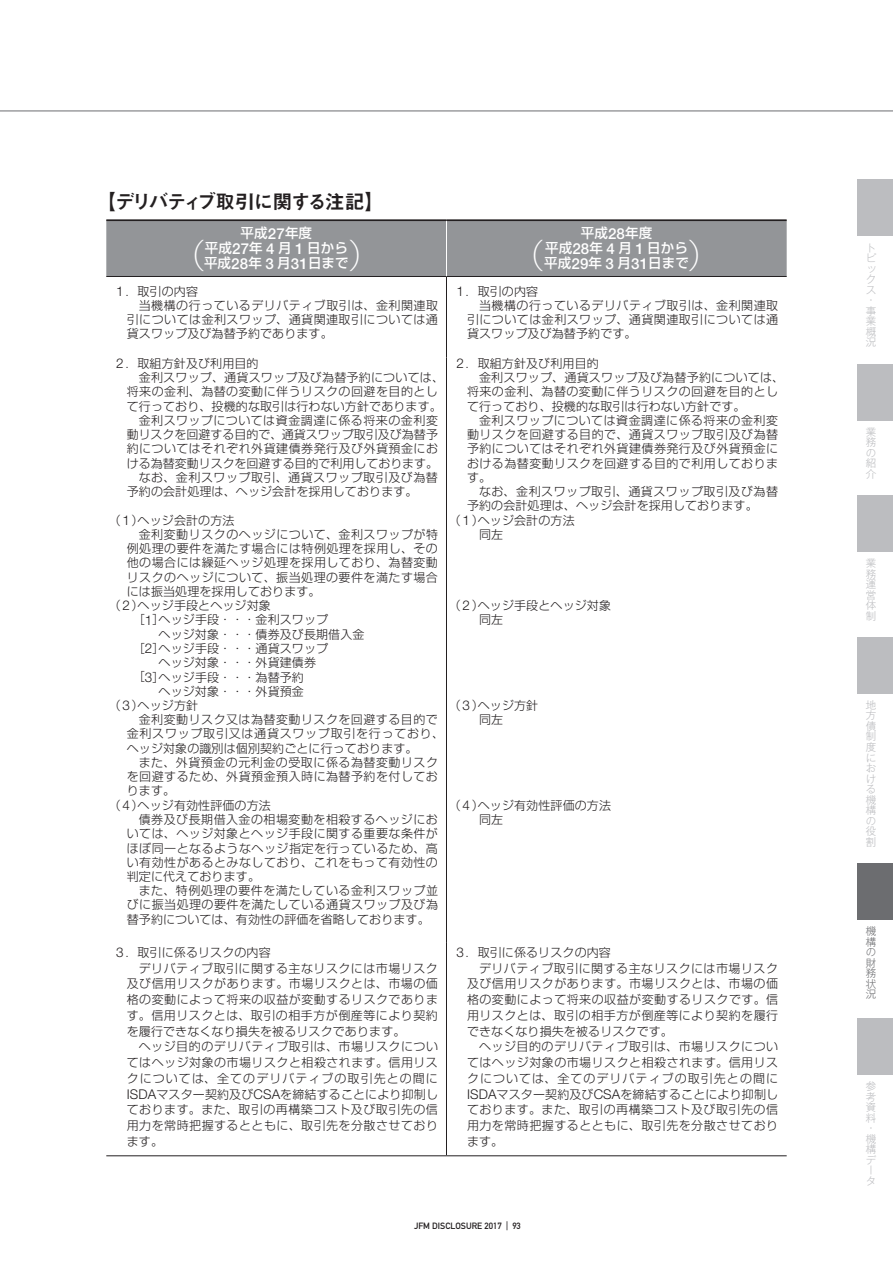
<style>
.page{position:relative;width:893px;height:1263px;background:#fff}
.page>*{position:absolute;margin:0;border:0;box-sizing:border-box;transform-origin:0 0}
.t1{font:300 expanded 33px "Shin Go Pro";color:#fff}
.t2{font:19.5px "Midashi Go Pro MB31";letter-spacing:-.065em;color:#231f20}
.t3{font:500 13.5px/15px "Shin Go Pro";letter-spacing:.01em;color:#fff;text-align:center}
.t4{font:300 12px/14.2px "Shin Go Pro";letter-spacing:.04em;color:#231f20;text-align:center}
.t5{font:300 12px/14.2px "Shin Go Pro";letter-spacing:.01em;color:#231f20}
.t6{font:300 12px "Shin Go Pro";color:#231f20}
.t7{font:300 12px "Shin Go Pro";letter-spacing:.02em;color:#231f20}
.t8{font:300 12px "Shin Go Pro";letter-spacing:.085em;color:#231f20}
.t9{font:300 12px "Shin Go Pro";letter-spacing:.06em;color:#231f20}
.t10{font:300 10.5px/10.5px "Gothic MB101 Pro";color:#bcbdc0;text-align:justify}
.t11{font:300 10.5px/10.5px "Gothic MB101 Pro";color:#6c6d70;text-align:justify}
.t12{font:9px "DIN Mittelschrift Std";color:#231f20}
.s1{font-family:"Helvetica Neue LT Std";font-size:15.15px}
.s2{font-family:"Helvetica Neue LT Std";font-size:13.5px}
</style>
<div class="page">
<hr style="left:0;top:111px;width:893px;height:1px;background:#6c6d70">
<div style="left:857px;top:180px;width:36px;height:56px;background:#bcbdc0"></div>
<div style="left:857px;top:495px;width:36px;height:56px;background:#bcbdc0"></div>
<div style="left:857px;top:863px;width:36px;height:56px;background:#6c6d70"></div>
<div style="left:857px;top:1018px;width:36px;height:56px;background:#bcbdc0"></div>
<div style="left:857px;top:364px;width:36px;height:56px;background:#bcbdc0"></div>
<div style="left:857px;top:637px;width:36px;height:56px;background:#bcbdc0"></div>
<div style="left:106px;top:221px;width:681px;height:55px;background:#939598"></div>
<hr style="left:106px;top:219px;width:340px;height:2px;background:#231f20">
<hr style="left:446px;top:219px;width:341px;height:2px;background:#231f20">
<hr style="left:106px;top:276px;width:340px;height:1px;background:#231f20">
<hr style="left:446px;top:276px;width:341px;height:1px;background:#231f20">
<hr style="left:106px;top:1155px;width:340px;height:1px;background:#231f20">
<hr style="left:446px;top:1155px;width:341px;height:1px;background:#231f20">
<hr style="left:446px;top:277px;width:1px;height:80px;background:#231f20">
<hr style="left:446px;top:357px;width:1px;height:586px;background:#231f20">
<hr style="left:446px;top:943px;width:1px;height:212px;background:#231f20">
<hr style="left:446px;top:221px;width:1px;height:55px;background:#fff">
<h2 class="t2" style="left:97px;top:186px;width:289px">【デリバティブ取引に関する注記】</h2>
<p class="t3" style="left:204px;top:224px;width:146px">平成<span class="s1">27</span>年度<br>平成<span class="s1">27</span>年 <span class="s1">4</span> 月 <span class="s1">1</span> 日から平成<span class="s1">28</span>年 <span class="s1">3</span> 月<span class="s1">31</span>日まで</p>
<p class="t3" style="left:544px;top:224px;width:146px">平成<span class="s1">28</span>年度<br>平成<span class="s1">28</span>年 <span class="s1">4</span> 月 <span class="s1">1</span> 日から平成<span class="s1">29</span>年 <span class="s1">3</span> 月<span class="s1">31</span>日まで</p>
<p class="t4" style="left:116px;top:282px;width:83px"><span class="s2">1</span>．取引の内容</p>
<p class="t4" style="left:139px;top:297px;width:301px">当機構の行っているデリバティブ取引は、金利関連取</p>
<p class="t4" style="left:127px;top:311px;width:313px">引については金利スワップ、通貨関連取引については通</p>
<p class="t5" style="left:127px;top:325px;width:207px">貨スワップ及び為替予約であります。</p>
<h1 class="t1" style="left:172px;top:229px;width:34px">（</h1>
<h1 class="t1" style="left:348px;top:229px;width:34px">）</h1>
<h1 class="t1" style="left:512px;top:229px;width:34px">（</h1>
<h1 class="t1" style="left:687px;top:229px;width:34px">）</h1>
<h1 class="t1" style="left:260px;top:229px;width:34px">　</h1>
<h1 class="t1" style="left:600px;top:229px;width:34px">　</h1>
<p class="t4" style="left:456px;top:282px;width:83px"><span class="s2">1</span>．取引の内容</p>
<p class="t4" style="left:479px;top:297px;width:301px">当機構の行っているデリバティブ取引は、金利関連取</p>
<p class="t4" style="left:467px;top:311px;width:313px">引については金利スワップ、通貨関連取引については通</p>
<p class="t5" style="left:467px;top:325px;width:171px">貨スワップ及び為替予約です。</p>
<p class="t5" style="left:116px;top:355px;width:144px"><span class="s2">2</span>．取組方針及び利用目的</p>
<p class="t7" style="left:139px;top:368px;width:307px">金利スワップ、通貨スワップ及び為替予約については、</p>
<p class="t4" style="left:127px;top:383px;width:313px">将来の金利、為替の変動に伴うリスクの回避を目的とし</p>
<p class="t5" style="left:127px;top:398px;width:317px">て行っており、投機的な取引は行わない方針であります。</p>
<p class="t4" style="left:139px;top:412px;width:301px">金利スワップについては資金調達に係る将来の金利変</p>
<p class="t6" style="left:127px;top:425px;width:313px">動リスクを回避する目的で、通貨スワップ取引及び為替予</p>
<p class="t4" style="left:127px;top:440px;width:313px">約についてはそれぞれ外貨建債券発行及び外貨預金にお</p>
<p class="t6" style="left:127px;top:453px;width:313px">ける為替変動リスクを回避する目的で利用しております。</p>
<p class="t4" style="left:139px;top:469px;width:301px">なお、金利スワップ取引、通貨スワップ取引及び為替</p>
<p class="t5" style="left:127px;top:483px;width:292px">予約の会計処理は、ヘッジ会計を採用しております。</p>
<p class="t5" style="left:109px;top:512px;width:127px">（<span class="s2">1</span>）ヘッジ会計の方法</p>
<p class="t4" style="left:139px;top:526px;width:301px">金利変動リスクのヘッジについて、金利スワップが特</p>
<p class="t4" style="left:127px;top:540px;width:313px">例処理の要件を満たす場合には特例処理を採用し、その</p>
<p class="t4" style="left:127px;top:554px;width:313px">他の場合には繰延ヘッジ処理を採用しており、為替変動</p>
<p class="t4" style="left:127px;top:568px;width:313px">リスクのヘッジについて、振当処理の要件を満たす場合</p>
<p class="t5" style="left:127px;top:583px;width:195px">には振当処理を採用しております。</p>
<p class="t5" style="left:109px;top:597px;width:164px">（<span class="s2">2</span>）ヘッジ手段とヘッジ対象</p>
<p class="t5" style="left:133px;top:611px;width:197px">［<span class="s2">1</span>］ヘッジ手段・・・金利スワップ</p>
<p class="t5" style="left:159px;top:626px;width:207px">ヘッジ対象・・・債券及び長期借入金</p>
<p class="t5" style="left:133px;top:640px;width:197px">［<span class="s2">2</span>］ヘッジ手段・・・通貨スワップ</p>
<p class="t5" style="left:159px;top:654px;width:159px">ヘッジ対象・・・外貨建債券</p>
<p class="t5" style="left:133px;top:668px;width:173px">［<span class="s2">3</span>］ヘッジ手段・・・為替予約</p>
<p class="t5" style="left:159px;top:683px;width:147px">ヘッジ対象・・・外貨預金</p>
<p class="t4" style="left:109px;top:697px;width:91px">（<span class="s2">3</span>）ヘッジ方針</p>
<p class="t4" style="left:139px;top:711px;width:301px">金利変動リスク又は為替変動リスクを回避する目的で</p>
<p class="t9" style="left:127px;top:724px;width:319px">金利スワップ取引又は通貨スワップ取引を行っており、</p>
<p class="t5" style="left:127px;top:740px;width:292px">ヘッジ対象の識別は個別契約ごとに行っております。</p>
<p class="t4" style="left:139px;top:754px;width:301px">また、外貨預金の元利金の受取に係る為替変動リスク</p>
<p class="t4" style="left:127px;top:768px;width:313px">を回避するため、外貨預金預入時に為替予約を付してお</p>
<p class="t4" style="left:127px;top:782px;width:50px">ります。</p>
<p class="t5" style="left:109px;top:797px;width:164px">（<span class="s2">4</span>）ヘッジ有効性評価の方法</p>
<p class="t4" style="left:139px;top:811px;width:301px">債券及び長期借入金の相場変動を相殺するヘッジにお</p>
<p class="t4" style="left:127px;top:825px;width:313px">いては、ヘッジ対象とヘッジ手段に関する重要な条件が</p>
<p class="t4" style="left:127px;top:839px;width:313px">ほぼ同一となるようなヘッジ指定を行っているため、高</p>
<p class="t4" style="left:127px;top:853px;width:313px">い有効性があるとみなしており、これをもって有効性の</p>
<p class="t5" style="left:127px;top:868px;width:135px">判定に代えております。</p>
<p class="t4" style="left:139px;top:882px;width:301px">また、特例処理の要件を満たしている金利スワップ並</p>
<p class="t4" style="left:127px;top:896px;width:313px">びに振当処理の要件を満たしている通貨スワップ及び為</p>
<p class="t5" style="left:127px;top:910px;width:304px">替予約については、有効性の評価を省略しております。</p>
<p class="t5" style="left:116px;top:944px;width:156px"><span class="s2">3</span>．取引に係るリスクの内容</p>
<p class="t4" style="left:139px;top:959px;width:301px">デリバティブ取引に関する主なリスクには市場リスク</p>
<p class="t4" style="left:127px;top:975px;width:313px">及び信用リスクがあります。市場リスクとは、市場の価</p>
<p class="t4" style="left:127px;top:991px;width:313px">格の変動によって将来の収益が変動するリスクでありま</p>
<p class="t4" style="left:127px;top:1007px;width:313px">す。信用リスクとは、取引の相手方が倒産等により契約</p>
<p class="t5" style="left:127px;top:1022px;width:280px">を履行できなくなり損失を被るリスクであります。</p>
<p class="t4" style="left:139px;top:1038px;width:301px">ヘッジ目的のデリバティブ取引は、市場リスクについ</p>
<p class="t4" style="left:127px;top:1054px;width:313px">てはヘッジ対象の市場リスクと相殺されます。信用リス</p>
<p class="t8" style="left:127px;top:1068px;width:313px">クについては、全てのデリバティブの取引先との間に</p>
<p class="t5" style="left:127px;top:1085px;width:313px"><span class="s2">ISDA</span>マスター契約及び<span class="s2">CSA</span>を締結することにより抑制し</p>
<p class="t4" style="left:127px;top:1101px;width:313px">ております。また、取引の再構築コスト及び取引先の信</p>
<p class="t4" style="left:127px;top:1117px;width:313px">用力を常時把握するとともに、取引先を分散させており</p>
<p class="t4" style="left:127px;top:1133px;width:38px">ます。</p>
<p class="t5" style="left:456px;top:355px;width:144px"><span class="s2">2</span>．取組方針及び利用目的</p>
<p class="t7" style="left:479px;top:368px;width:307px">金利スワップ、通貨スワップ及び為替予約については、</p>
<p class="t4" style="left:467px;top:383px;width:313px">将来の金利、為替の変動に伴うリスクの回避を目的とし</p>
<p class="t5" style="left:467px;top:398px;width:280px">て行っており、投機的な取引は行わない方針です。</p>
<p class="t4" style="left:479px;top:412px;width:301px">金利スワップについては資金調達に係る将来の金利変</p>
<p class="t4" style="left:467px;top:426px;width:313px">動リスクを回避する目的で、通貨スワップ取引及び為替</p>
<p class="t4" style="left:467px;top:440px;width:313px">予約についてはそれぞれ外貨建債券発行及び外貨預金に</p>
<p class="t4" style="left:467px;top:454px;width:313px">おける為替変動リスクを回避する目的で利用しておりま</p>
<p class="t4" style="left:467px;top:469px;width:26px">す。</p>
<p class="t4" style="left:479px;top:483px;width:301px">なお、金利スワップ取引、通貨スワップ取引及び為替</p>
<p class="t5" style="left:467px;top:497px;width:292px">予約の会計処理は、ヘッジ会計を採用しております。</p>
<p class="t5" style="left:449px;top:512px;width:127px">（<span class="s2">1</span>）ヘッジ会計の方法</p>
<p class="t4" style="left:479px;top:526px;width:26px">同左</p>
<p class="t5" style="left:479px;top:597px;width:134px;text-indent:-30px">（<span class="s2">2</span>）ヘッジ手段とヘッジ対象同左</p>
<p class="t4" style="left:449px;top:697px;width:91px">（<span class="s2">3</span>）ヘッジ方針同左</p>
<p class="t5" style="left:479px;top:797px;width:134px;text-indent:-30px">（<span class="s2">4</span>）ヘッジ有効性評価の方法同左</p>
<p class="t5" style="left:456px;top:944px;width:156px"><span class="s2">3</span>．取引に係るリスクの内容</p>
<p class="t4" style="left:479px;top:959px;width:301px">デリバティブ取引に関する主なリスクには市場リスク</p>
<p class="t4" style="left:467px;top:975px;width:313px">及び信用リスクがあります。市場リスクとは、市場の価</p>
<p class="t4" style="left:467px;top:991px;width:313px">格の変動によって将来の収益が変動するリスクです。信</p>
<p class="t4" style="left:467px;top:1007px;width:313px">用リスクとは、取引の相手方が倒産等により契約を履行</p>
<p class="t5" style="left:467px;top:1022px;width:207px">できなくなり損失を被るリスクです。</p>
<p class="t4" style="left:479px;top:1038px;width:301px">ヘッジ目的のデリバティブ取引は、市場リスクについ</p>
<p class="t4" style="left:467px;top:1054px;width:313px">てはヘッジ対象の市場リスクと相殺されます。信用リス</p>
<p class="t8" style="left:467px;top:1068px;width:313px">クについては、全てのデリバティブの取引先との間に</p>
<p class="t5" style="left:467px;top:1085px;width:313px"><span class="s2">ISDA</span>マスター契約及び<span class="s2">CSA</span>を締結することにより抑制し</p>
<p class="t4" style="left:467px;top:1101px;width:313px">ております。また、取引の再構築コスト及び取引先の信</p>
<p class="t4" style="left:467px;top:1117px;width:313px">用力を常時把握するとともに、取引先を分散させており</p>
<p class="t4" style="left:467px;top:1133px;width:38px">ます。</p>
<p class="t12" style="left:414px;top:1220px;width:108px">JFM DISCLOSURE 2017 | 93</p>
<p class="t10" style="left:866px;top:241px;width:12px;text-align:left">トピックス・事業概況</p>
<p class="t10" style="left:866px;top:425px;width:12px">業務の紹介</p>
<p class="t10" style="left:866px;top:556px;width:12px">業務運営体制</p>
<p class="t10" style="left:866px;top:698px;width:12px">地方債制度における機構の役割</p>
<p class="t11" style="left:866px;top:924px;width:12px">機構の財務状況</p>
<p class="t10" style="left:866px;top:1080px;width:12px;text-align:left">参考資料・機構データ</p>
</div>
